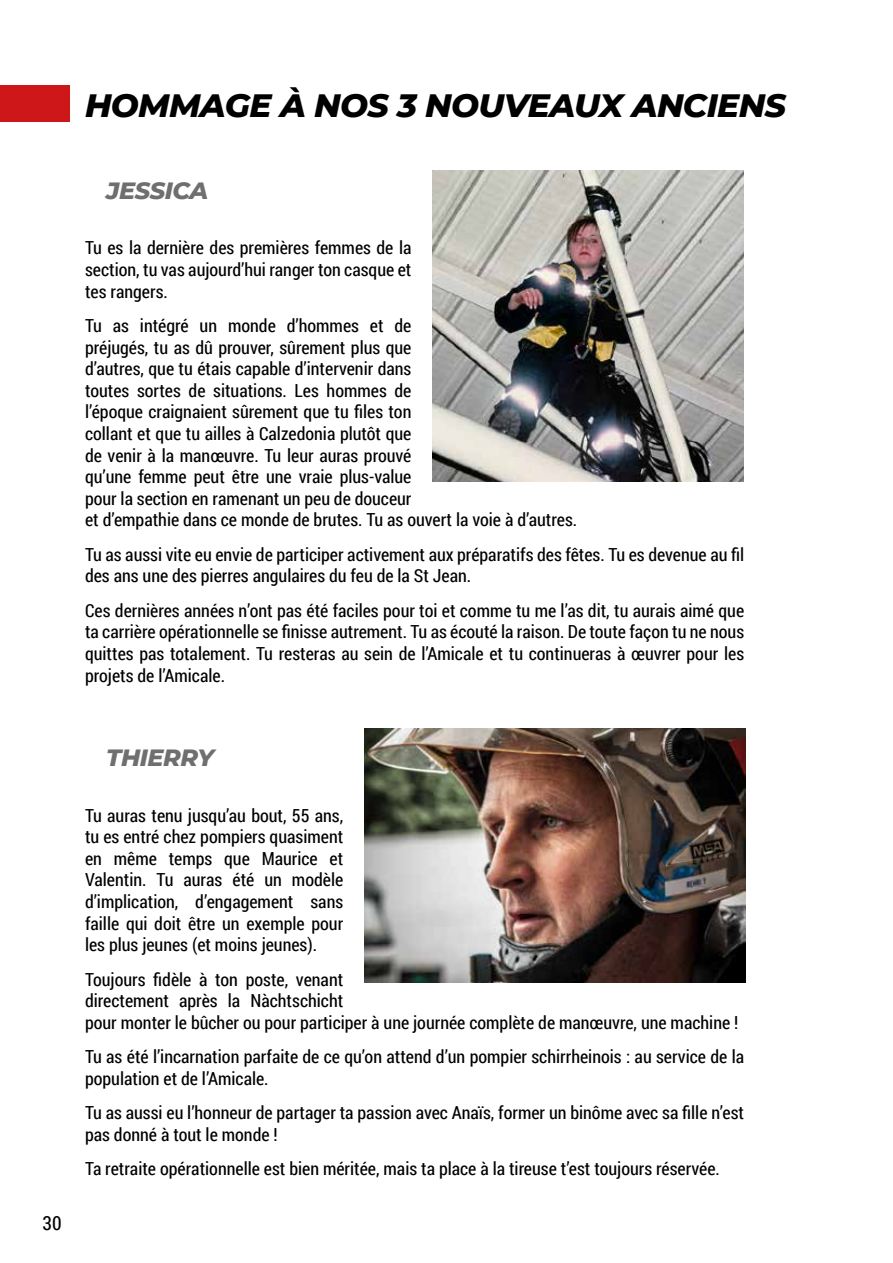
<style>
.page{position:relative;width:893px;height:1263px;background:#fff}
.page>*{position:absolute;margin:0;border:0;box-sizing:border-box;transform-origin:0 0}
.t1{font:italic 800 33px "Montserrat";letter-spacing:-.02em;color:#000}
.t2{font:italic 800 24px "Montserrat";letter-spacing:-.02em;color:#706f6f}
.t3{font:19.5px "Roboto Condensed";color:#000}
.t4{font:18px/21.6px "Roboto Condensed";color:#000}
</style>
<div class="page">
<div style="left:0;top:85px;width:69px;height:36px;background:#cd1719"></div>
<img style="left:364px;top:729px;width:382px;height:254px">
<img style="left:433px;top:171px;width:310px;height:310px">
<h1 class="t1" style="left:85px;top:81px;width:702px">HOMMAGE À NOS 3 NOUVEAUX ANCIENS</h1>
<h2 class="t2" style="left:106px;top:173px;width:104px">JESSICA</h2>
<p class="t4" style="left:85px;top:237px;width:328px;text-align:justify">Tu es la dernière des premières femmes de la section, tu vas aujourd’hui ranger ton casque et tes rangers.</p>
<p class="t4" style="left:85px;top:314px;width:494px">Tu as intégré un monde d’hommes et de<br>préjugés, tu as dû prouver, sûrement plus que<br>d’autres, que tu étais capable d’intervenir dans<br>toutes sortes de situations. Les hommes de<br>l’époque craignaient sûrement que tu files ton<br>collant et que tu ailles à Calzedonia plutôt que<br>de venir à la manœuvre. Tu leur auras prouvé<br>qu’une femme peut être une vraie plus-value<br>pour la section en ramenant un peu de douceur<br>et d’empathie dans ce monde de brutes. Tu as ouvert la voie à d’autres.</p>
<p class="t4" style="left:85px;top:543px;width:661px">Tu as aussi vite eu envie de participer activement aux préparatifs des fêtes. Tu es devenue au fil des ans une des pierres angulaires du feu de la St Jean.</p>
<p class="t4" style="left:85px;top:599px;width:661px;text-align:justify">Ces dernières années n’ont pas été faciles pour toi et comme tu me l’as dit, tu aurais aimé que ta carrière opérationnelle se finisse autrement. Tu as écouté la raison. De toute façon tu ne nous quittes pas totalement. Tu resteras au sein de l’Amicale et tu continueras à œuvrer pour les projets de l’Amicale.</p>
<p class="t3" style="left:43px;top:1210px;width:21px">30</p>
<h2 class="t2" style="left:106px;top:740px;width:109px">THIERRY</h2>
<p class="t4" style="left:85px;top:804px;width:260px;text-align:justify">Tu auras tenu jusqu’au bout, 55 ans, tu es entré chez pompiers quasiment en même temps que Maurice et Valentin. Tu auras été un modèle d’implication, d’engagement sans faille qui doit être un exemple pour les plus jeunes (et moins jeunes).</p>
<p class="t4" style="left:85px;top:968px;width:655px">Toujours fidèle à ton poste, venant<br>directement après la Nàchtschicht<br>pour monter le bûcher ou pour participer à une journée complète de manœuvre, une machine !</p>
<p class="t4" style="left:85px;top:1045px;width:661px">Tu as été l’incarnation parfaite de ce qu’on attend d’un pompier schirrheinois : au service de la population et de l’Amicale.</p>
<p class="t4" style="left:85px;top:1101px;width:661px">Tu as aussi eu l’honneur de partager ta passion avec Anaïs, former un binôme avec sa fille n’est pas donné à tout le monde !</p>
<p class="t4" style="left:85px;top:1157px;width:636px">Ta retraite opérationnelle est bien méritée, mais ta place à la tireuse t’est toujours réservée.</p>
</div>
